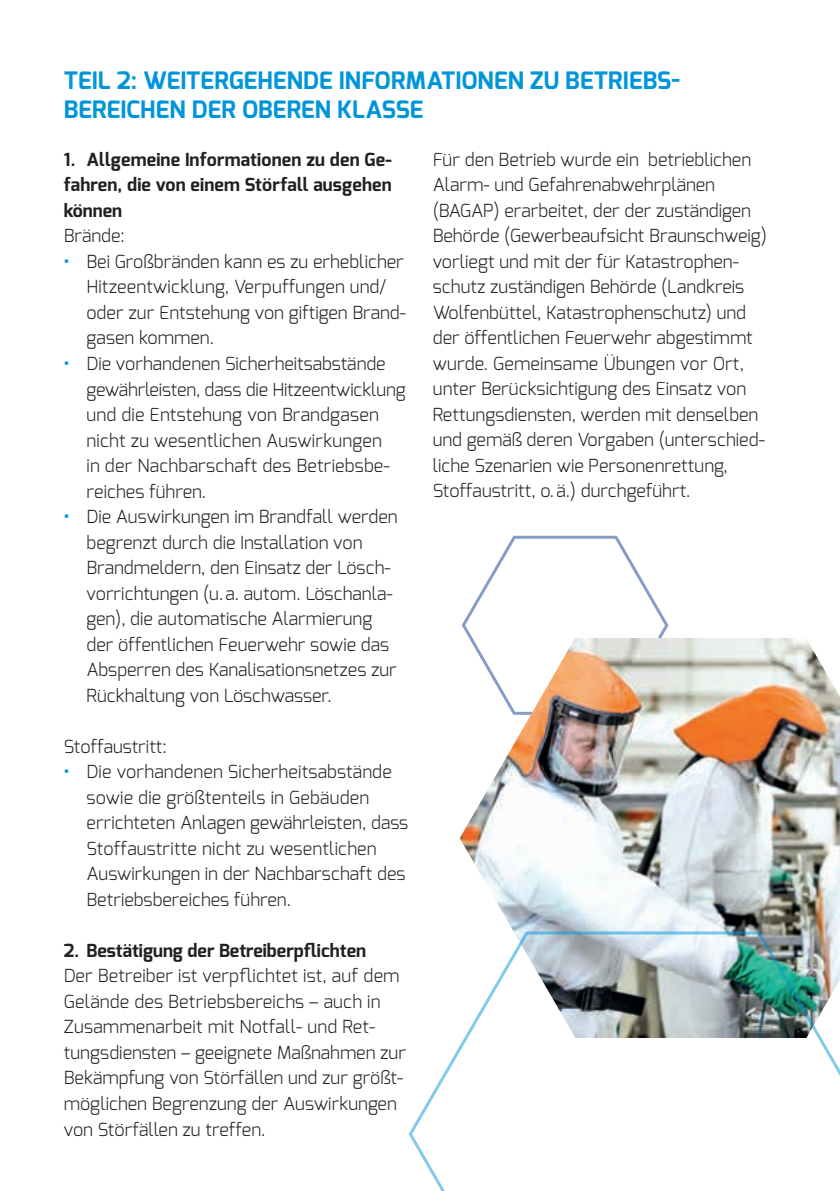
<style>
.page{position:relative;width:840px;height:1191px;background:#fff}
.page>*{position:absolute;margin:0;border:0;box-sizing:border-box;transform-origin:0 0}
.t1{font:700 24px/28.4px "Exo";letter-spacing:.005em;color:#0095d9}
.t2{font:300 18px/25.6px "Exo";color:#231f20}
.t3{font:700 18px/25.6px "Exo";color:#231f20;text-align:justify}
.s1{font-weight:700;color:#0095d9}
</style>
<div class="page">
<svg style="left:461px;top:535px;width:208px;height:103px"></svg>
<img style="left:459px;top:638px;width:380px;height:291px">
<svg style="left:408px;top:929px;width:431px;height:262px"></svg>
<h1 class="t1" style="left:64px;top:67px;width:617px">TEIL 2: WEITERGEHENDE INFORMATIONEN ZU BETRIEBS-<br>BEREICHEN DER OBEREN KLASSE</h1>
<p class="t3" style="left:64px;top:147px;width:329px">1. Allgemeine Informationen zu den Ge&shy;fahren, die von einem Störfall ausgehen können</p>
<p class="t2" style="left:64px;top:223px;width:62px">Brände:</p>
<p class="t2" style="left:86px;top:248px;width:321px;text-indent:-23px"><span class="s1">•</span> Bei Großbränden kann es zu erheblicher Hitzeentwicklung, Verpuffungen und/ oder zur Entstehung von giftigen Brand&shy;gasen kommen.</p>
<p class="t2" style="left:86px;top:351px;width:320px;text-indent:-23px"><span class="s1">•</span> Die vorhandenen Sicherheitsabstände gewährleisten, dass die Hitzeentwicklung und die Entstehung von Brandgasen nicht zu wesentlichen Auswirkungen<br>in der Nachbarschaft des Betriebsbe&shy;reiches führen.</p>
<p class="t2" style="left:86px;top:504px;width:312px;text-indent:-23px"><span class="s1">•</span> Die Auswirkungen im Brandfall werden begrenzt durch die Installation von Brandmeldern, den Einsatz der Lösch&shy;vorrichtungen (u.a. autom. Löschanla&shy;gen), die automatische Alarmierung der öffentlichen Feuerwehr sowie das Absperren des Kanalisationsnetzes zur Rückhaltung von Löschwasser.</p>
<p class="t2" style="left:64px;top:733px;width:104px">Stoffaustritt:</p>
<p class="t2" style="left:86px;top:759px;width:323px;text-indent:-23px"><span class="s1">•</span> Die vorhandenen Sicherheitsabstände sowie die größtenteils in Gebäuden errichteten Anlagen gewährleisten, dass Stoffaustritte nicht zu wesentlichen Auswirkungen in der Nachbarschaft des Betriebsbereiches führen.</p>
<p class="t3" style="left:64px;top:937px;width:303px">2. Bestätigung der Betreiberpflichten</p>
<p class="t2" style="left:64px;top:963px;width:343px">Der Betreiber ist verpflichtet ist, auf dem Gelände des Betriebsbereichs – auch in Zusammenarbeit mit Notfall- und Ret&shy;tungsdiensten – geeignete Maßnahmen zur Bekämpfung von Störfällen und zur größt&shy;möglichen Begrenzung der Auswirkungen von Störfällen zu treffen.</p>
<p class="t2" style="left:432px;top:146px;width:335px">Für den Betrieb wurde ein betrieblichen Alarm- und Gefahrenabwehrplänen (BAGAP) erarbeitet, der der zuständigen Behörde (Gewerbeaufsicht Braunschweig) vorliegt und mit der für Katastrophen&shy;schutz zuständigen Behörde (Landkreis Wolfenbüttel, Katastrophenschutz) und der öffentlichen Feuerwehr abgestimmt wurde. Gemeinsame Übungen vor Ort, unter Berücksichtigung des Einsatz von Rettungsdiensten, werden mit denselben und gemäß deren Vorgaben (unterschied&shy;liche Szenarien wie Personenrettung, Stoffaustritt, o.ä.) durchgeführt.</p>
</div>
